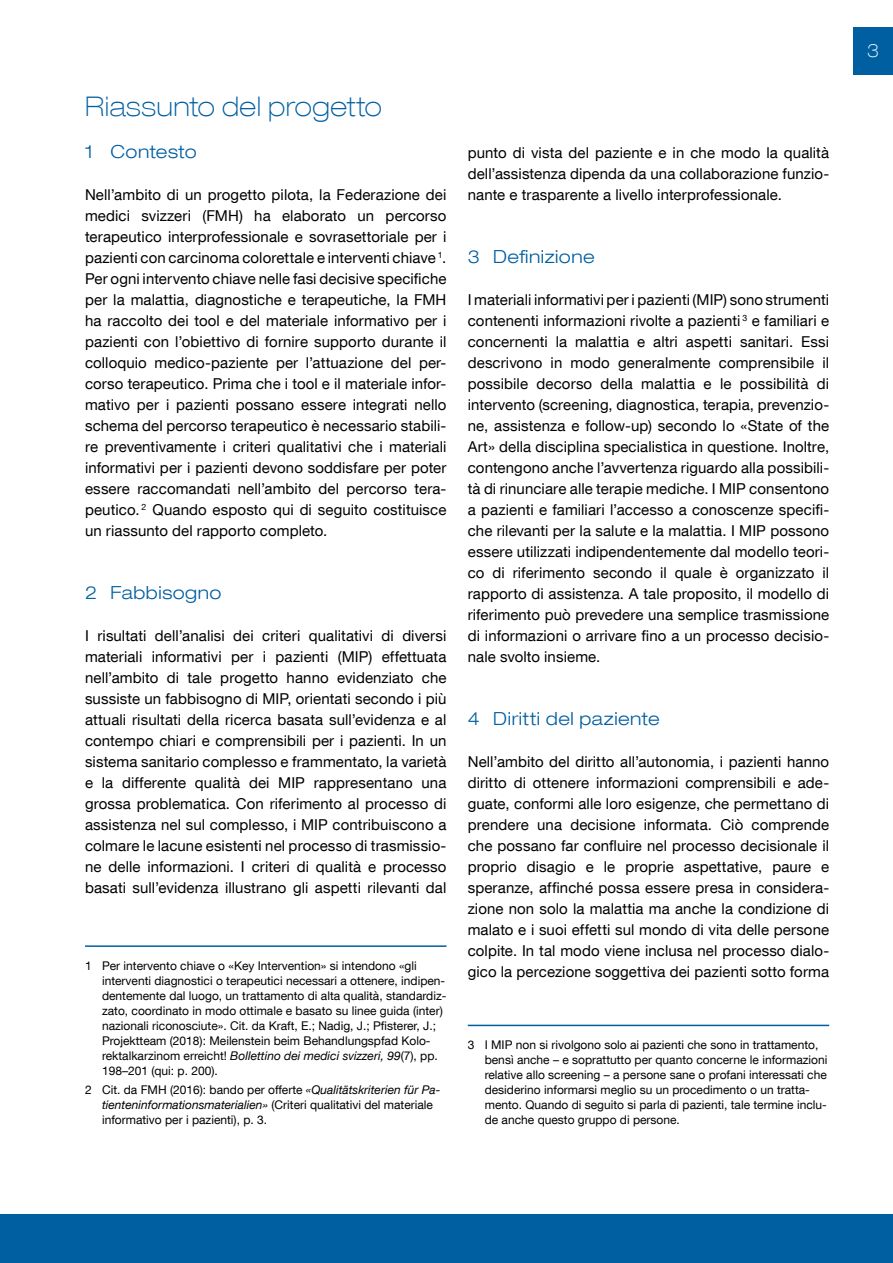
<style>
.page{position:relative;width:893px;height:1263px;background:#fff}
.page>*{position:absolute;margin:0;border:0;box-sizing:border-box;transform-origin:0 0}
.t1{font:100 expanded 27px "Helvetica Neue LT Com";letter-spacing:.02em;color:#005fa1}
.t2{font:300 expanded 18px "Helvetica Neue LT Com";letter-spacing:.025em;color:#005fa1}
.t3{font:100 expanded 18px "Helvetica Neue LT Com";color:#fff}
.t4{font:15px/21px "Helvetica Neue LT Com";letter-spacing:.005em;color:#000;text-align:justify}
.t5{font:12px/15px "Helvetica Neue LT Com";color:#000}
.s1{font-style:italic}
</style>
<div class="page">
<div style="left:853px;top:27px;width:40px;height:47px;background:#005fa1"></div>
<div style="left:0;top:1214px;width:893px;height:49px;background:#005fa1"></div>
<hr style="left:85px;top:945px;width:361px;height:2px;background:#005fa1">
<hr style="left:468px;top:1025px;width:361px;height:1px;background:#005fa1">
<h1 class="t1" style="left:85px;top:90px;width:298px">Riassunto del progetto</h1>
<p class="t2" style="left:85px;top:140px;width:113px">1 Contesto</p>
<p class="t4" style="left:85px;top:184px;width:363px">Nell’ambito di un progetto pilota, la Federazione dei medici svizzeri (FMH) ha elaborato un percorso terapeutico interprofessionale e sovrasettoriale per i pazienti con carcinoma colorettale e interventi chiave <sup>1</sup>.<br>Per ogni intervento chiave nelle fasi decisive specifiche per la malattia, diagnostiche e terapeutiche, la FMH ha raccolto dei tool e del materiale informativo per i pazienti con l’obiettivo di fornire supporto durante il colloquio medico-paziente per l’attuazione del per&shy;corso terapeutico. Prima che i tool e il materiale infor&shy;mativo per i pazienti possano essere integrati nello schema del percorso terapeutico è necessario stabili&shy;re preventivamente i criteri qualitativi che i materiali informativi per i pazienti devono soddisfare per poter essere raccomandati nell’ambito del percorso tera&shy;peutico. <sup>2</sup> Quando esposto qui di seguito costituisce un riassunto del rapporto completo.</p>
<p class="t2" style="left:85px;top:581px;width:138px">2 Fabbisogno</p>
<p class="t4" style="left:85px;top:625px;width:363px">I risultati dell’analisi dei criteri qualitativi di diversi materiali informativi per i pazienti (MIP) effettuata nell’ambito di tale progetto hanno evidenziato che sussiste un fabbisogno di MIP, orientati secondo i più attuali risultati della ricerca basata sull’evidenza e al contempo chiari e comprensibili per i pazienti. In un sistema sanitario complesso e frammentato, la varietà e la differente qualità dei MIP rappresentano una grossa problematica. Con riferimento al processo di assistenza nel sul complesso, i MIP contribuiscono a colmare le lacune esistenti nel processo di trasmissio&shy;ne delle informazioni. I criteri di qualità e processo basati sull’evidenza illustrano gli aspetti rilevanti dal</p>
<p class="t5" style="left:102px;top:957px;width:346px;text-indent:-17px">1 Per intervento chiave o «Key Intervention» si intendono «gli interventi diagnostici o terapeutici necessari a ottenere, indipen&shy;dentemente dal luogo, un trattamento di alta qualità, standardiz&shy;zato, coordinato in modo ottimale e basato su linee guida (inter) nazionali riconosciute». Cit. da Kraft, E.; Nadig, J.; Pfisterer, J.; Projektteam (2018): Meilenstein beim Behandlungspfad Kolo&shy;rektalkarzinom erreicht! <span class="s1">Bollettino dei medici svizzeri, 99</span>(7), pp.<br>198–201 (qui: p. 200).</p>
<p class="t5" style="left:102px;top:1082px;width:340px;text-indent:-17px">2 Cit. da FMH (2016): bando per offerte <span class="s1">«Qualitätskriterien für Pa&shy;tienteninformationsmaterialien»</span> (Criteri qualitativi del materiale informativo per i pazienti), p. 3.</p>
<p class="t4" style="left:468px;top:142px;width:363px">punto di vista del paziente e in che modo la qualità dell’assistenza dipenda da una collaborazione funzio&shy;nante e trasparente a livello interprofessionale.</p>
<p class="t2" style="left:468px;top:245px;width:129px">3 Definizione</p>
<p class="t4" style="left:468px;top:289px;width:363px">I materiali informativi per i pazienti (MIP) sono strumenti contenenti informazioni rivolte a pazienti <sup>3</sup> e familiari e concernenti la malattia e altri aspetti sanitari. Essi descrivono in modo generalmente comprensibile il possibile decorso della malattia e le possibilità di intervento (screening, diagnostica, terapia, prevenzio&shy;ne, assistenza e follow-up) secondo lo «State of the Art» della disciplina specialistica in questione. Inoltre, contengono anche l’avvertenza riguardo alla possibili&shy;tà di rinunciare alle terapie mediche. I MIP consentono a pazienti e familiari l’accesso a conoscenze specifi&shy;che rilevanti per la salute e la malattia. I MIP possono essere utilizzati indipendentemente dal modello teori&shy;co di riferimento secondo il quale è organizzato il rapporto di assistenza. A tale proposito, il modello di riferimento può prevedere una semplice trasmissione di informazioni o arrivare fino a un processo decisio&shy;nale svolto insieme.</p>
<p class="t2" style="left:468px;top:707px;width:194px">4 Diritti del paziente</p>
<p class="t4" style="left:468px;top:751px;width:363px">Nell’ambito del diritto all’autonomia, i pazienti hanno diritto di ottenere informazioni comprensibili e ade&shy;guate, conformi alle loro esigenze, che permettano di prendere una decisione informata. Ciò comprende che possano far confluire nel processo decisionale il proprio disagio e le proprie aspettative, paure e speranze, affinché possa essere presa in considera&shy;zione non solo la malattia ma anche la condizione di malato e i suoi effetti sul mondo di vita delle persone colpite. In tal modo viene inclusa nel processo dialo&shy;gico la percezione soggettiva dei pazienti sotto forma</p>
<p class="t5" style="left:485px;top:1037px;width:344px;text-indent:-17px">3 I MIP non si rivolgono solo ai pazienti che sono in trattamento, bensì anche – e soprattutto per quanto concerne le informazioni relative allo screening – a persone sane o profani interessati che desiderino informarsi meglio su un procedimento o un tratta&shy;mento. Quando di seguito si parla di pazienti, tale termine inclu&shy;de anche questo gruppo di persone.</p>
<p class="t3" style="left:867px;top:40px;width:13px">3</p>
</div>
